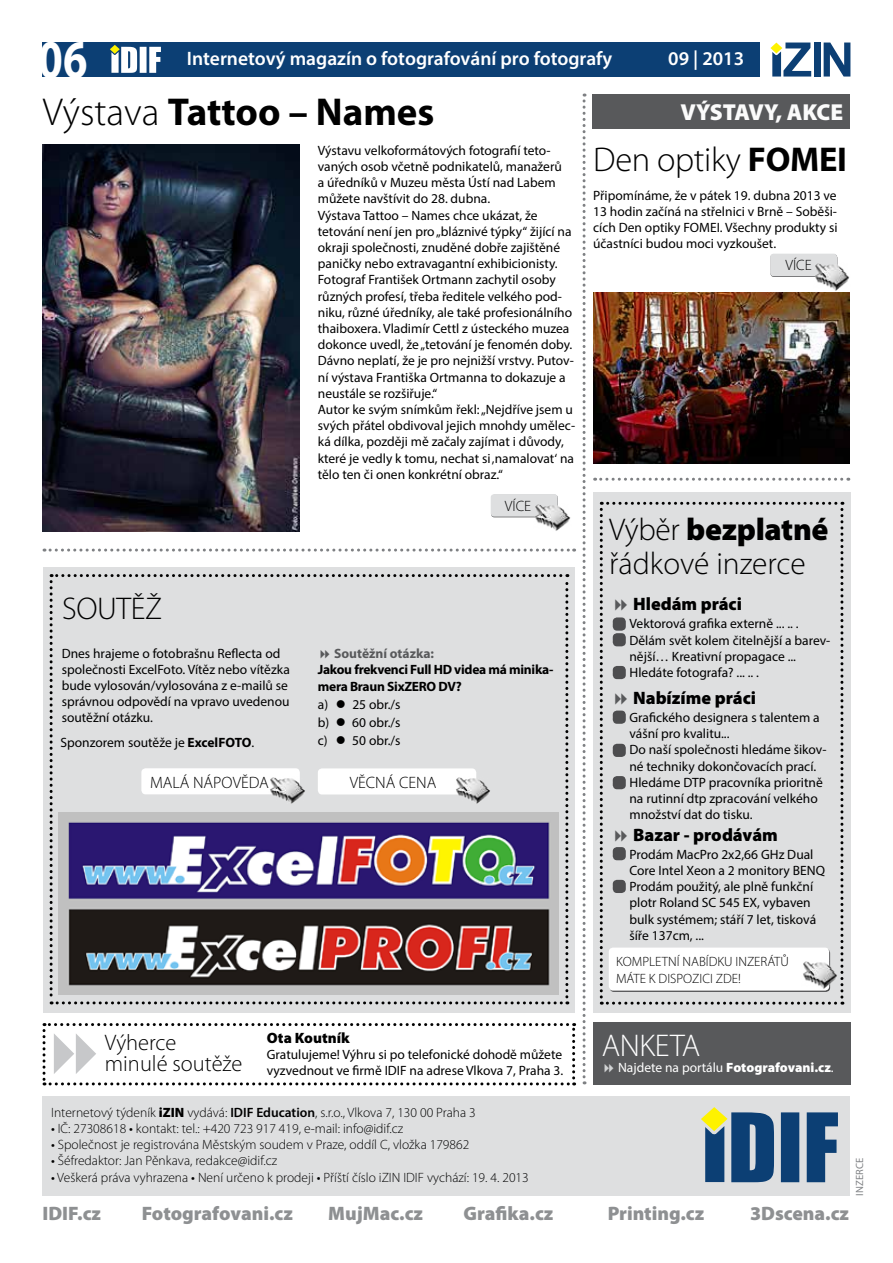
<style>
.page{position:relative;width:893px;height:1263px;background:#fff}
.page>*{position:absolute;margin:0;border:0;box-sizing:border-box;transform-origin:0 0}
.t1{font:700 54.9px "Myriad Pro";color:#fff;scale:.8 1}
.t2{font:700 39px "Myriad Pro";color:#000}
.t3{font:300 34.5px "Myriad Pro";letter-spacing:-.01em;color:#000}
.t4{font:300 31.5px/34.5px "Myriad Pro";letter-spacing:-.005em;color:#000}
.t5{font:300 31.5px "Myriad Pro";letter-spacing:-.01em;color:#fff}
.t6{font:900 23.1px "Myriad Pro";color:#fbfbfb}
.t7{font:300 22.5px/21px "Myriad Pro";color:#000}
.t8{font:900 19.5px "Myriad Pro";color:#8e9092}
.t9{font:600 19.5px "Myriad Pro";color:#fff}
.t10{font:900 18px "Myriad Pro";color:#000}
.t11{font:300 16.5px "Myriad Pro";color:#000}
.t12{font:900 15px "Myriad Pro";color:#000}
.t13{font:300 15px "Myriad Pro";color:#000}
.t14{font:13.5px/16.2px "Myriad Pro";color:#000}
.t15{font:300 13.5px/16.2px "Myriad Pro";color:#000}
.t16{font:700 13.5px/16.2px "Myriad Pro";letter-spacing:-.02em;color:#000}
.t17{font:13.5px "Myriad Pro";color:#fff}
.t18{font:700 13.5px "Myriad Pro";color:#58595b}
.t19{font:10.5px "Myriad Pro";color:#808285}
.s1{font-weight:300}
.s2{font-weight:700}
.s3{font-weight:900}
.s4{font-weight:600}
.s5{font-weight:400}
.s6{color:#fff}
</style>
<div class="page">
<div style="left:43px;top:567px;width:532px;height:445px;background:#dedfe0"></div>
<div style="left:43px;top:1096px;width:807px;height:99px;background:#dedfe0"></div>
<svg style="left:701px;top:1107px;width:137px;height:75px"></svg>
<div style="left:43px;top:43px;width:717px;height:34px;background:#0c3f74"></div>
<svg style="left:110px;top:45px;width:51px;height:28px"></svg>
<div style="left:814px;top:43px;width:6px;height:34px;background:#0c3f74"></div>
<svg style="left:824px;top:43px;width:26px;height:34px"></svg>
<svg style="left:770px;top:43px;width:41px;height:34px"></svg>
<div style="left:593px;top:1023px;width:257px;height:62px;background:#58595b"></div>
<div style="left:593px;top:492px;width:257px;height:520px;background:#dedfe0"></div>
<svg style="left:43px;top:1023px;width:532px;height:62px"></svg>
<div style="left:592px;top:95px;width:258px;height:34px;background:#58595b"></div>
<svg style="left:595px;top:478px;width:254px;height:3px"></svg>
<svg style="left:44px;top:549px;width:531px;height:3px"></svg>
<img style="left:43px;top:145px;width:257px;height:387px">
<div style="left:491px;top:494px;width:67px;height:23px;background:#dedfe0;border-radius:3px"></div>
<img style="left:534px;top:503px;width:37px;height:28px">
<img style="left:593px;top:292px;width:257px;height:171px">
<div style="left:770px;top:254px;width:67px;height:23px;background:#a2a3a4;border-radius:3px"></div>
<div style="left:770px;top:254px;width:67px;height:22px;background:#dedfe0;border-radius:3px"></div>
<img style="left:813px;top:263px;width:37px;height:28px">
<svg style="left:583px;top:94px;width:3px;height:990px"></svg>
<svg style="left:600px;top:502px;width:243px;height:503px"></svg>
<svg style="left:50px;top:574px;width:518px;height:430px"></svg>
<h1 class="t1" style="left:39px;top:23px;width:63px">06</h1>
<h3 class="t9" style="left:187px;top:46px;width:427px">Internetový magazín o fotografování pro fotografy</h3>
<h3 class="t9" style="left:668px;top:46px;width:77px">09 | 2013</h3>
<h2 class="t2" style="left:43px;top:86px;width:393px"><span class="s1">Výstava</span> Tattoo – Names</h2>
<h3 class="t6" style="left:680px;top:97px;width:164px">VÝSTAVY, AKCE</h3>
<p class="t14" style="left:318px;top:142px;width:259px">Výstavu velkoformátových fotografií teto&shy;vaných osob včetně podnikatelů, manažerů<br>a úředníků v Muzeu města Ústí nad Labem můžete navštívit do 28. dubna.<br>Výstava Tattoo – Names chce ukázat, že tetování není jen pro „bláznivé týpky“ žijící na okraji společnosti, znuděné dobře zajištěné paničky nebo extravagantní exhibicionisty.<br>Fotograf František Ortmann zachytil osoby různých profesí, třeba ředitele velkého pod&shy;niku, různé úředníky, ale také profesionálního thaiboxera. Vladimír Cettl z ústeckého muzea dokonce uvedl, že „tetování je fenomén doby.<br>Dávno neplatí, že je pro nejnižší vrstvy. Putov&shy;ní výstava Františka Ortmanna to dokazuje a neustále se rozšiřuje.“<br>Autor ke svým snímkům řekl: „Nejdříve jsem u svých přátel obdivoval jejich mnohdy umělec&shy;ká dílka, později mě začaly zajímat i důvody, které je vedly k tomu, nechat si ‚namalovat‘ na tělo ten či onen konkrétní obraz.“</p>
<h3 class="t3" style="left:593px;top:139px;width:255px">Den optiky <span class="s2">FOMEI</span></h3>
<p class="t13" style="left:505px;top:497px;width:28px">VÍCE</p>
<p class="t14" style="left:593px;top:187px;width:246px;text-align:justify">Připomínáme, že v pátek 19. dubna 2013 ve 13 hodin začíná na střelnici v Brně – Soběši&shy;cích Den optiky FOMEI. Všechny produkty si účastníci budou moci vyzkoušet.</p>
<p class="t13" style="left:785px;top:256px;width:28px">VÍCE</p>
<h3 class="t4" style="left:62px;top:591px;width:102px">SOUTĚŽ</h3>
<p class="t14" style="left:62px;top:645px;width:230px">Dnes hrajeme o fotobrašnu Reflecta od společnosti ExcelFoto. Vítěz nebo vítězka bude vylosován/vylosována z e-mailů se správnou odpovědí na vpravo uvedenou soutěžní otázku.</p>
<p class="t18" style="left:334px;top:645px;width:101px">Soutěžní otázka:</p>
<p class="t16" style="left:318px;top:661px;width:237px">Jakou frekvenci Full HD videa má minika&shy;mera Braun SixZERO DV?</p>
<p class="t14" style="left:318px;top:695px;width:84px;line-height:18px">a) ● 25 obr./s b) ● 60 obr./s</p>
<p class="t14" style="left:61px;top:734px;width:195px">Sponzorem soutěže je <span class="s2">ExcelFOTO</span>.</p>
<p class="t14" style="left:318px;top:732px;width:84px">c) ● 50 obr./s</p>
<p class="t11" style="left:150px;top:772px;width:120px">MALÁ NÁPOVĚDA</p>
<p class="t11" style="left:350px;top:772px;width:88px">VĚCNÁ CENA</p>
<h3 class="t7" style="left:105px;top:1032px;width:139px">Výherce minulé soutěže</h3>
<p class="t12" style="left:267px;top:1028px;width:84px">Ota Koutník</p>
<p class="t14" style="left:267px;top:1046px;width:298px">Gratulujeme! Výhru si po telefonické dohodě můžete vyzvednout ve firmě IDIF na adrese Vlkova 7, Praha 3.</p>
<p class="t15" style="left:51px;top:1104px;width:426px">Internetový týdeník <span class="s3">iZIN</span> vydává: <span class="s4">IDIF Education</span>, s.r.o., Vlkova 7, 130 00 Praha 3</p>
<p class="t15" style="left:51px;top:1120px;width:354px"><span class="s5">•</span> IČ: 27308618 <span class="s5">•</span> kontakt: tel.: +420 723 917 419, e-mail: info@idif.cz</p>
<p class="t15" style="left:51px;top:1136px;width:420px"><span class="s5">•</span> Společnost je registrována Městským soudem v Praze, oddíl C, vložka 179862</p>
<p class="t15" style="left:51px;top:1153px;width:228px"><span class="s5">•</span> Šéfredaktor: Jan Pěnkava, redakce@idif.cz</p>
<p class="t15" style="left:51px;top:1169px;width:479px"><span class="s5">•</span> Veškerá práva vyhrazena <span class="s5">•</span> Není určeno k prodeji <span class="s5">•</span> Příští číslo iZIN IDIF vychází: 19. 4. 2013</p>
<h3 class="t4" style="left:609px;top:512px;width:221px">Výběr <span class="s3">bezplatné </span>řádkové inzerce</h3>
<h3 class="t10" style="left:633px;top:592px;width:110px">Hledám práci</h3>
<p class="t14" style="left:611px;top:616px;width:189px"><span class="s6">◆</span> Vektorová grafika externě ... .. .</p>
<p class="t14" style="left:629px;top:632px;width:202px;text-indent:-18px"><span class="s6">◆</span> Dělám svět kolem čitelnější a barev&shy;nější… Kreativní propagace ...</p>
<p class="t14" style="left:611px;top:664px;width:149px"><span class="s6">◆</span> Hledáte fotografa? ... .. .</p>
<h3 class="t10" style="left:633px;top:686px;width:125px">Nabízíme práci</h3>
<p class="t14" style="left:629px;top:709px;width:192px;text-indent:-18px"><span class="s6">◆</span> Grafického designera s talentem a vášní pro kvalitu...</p>
<p class="t14" style="left:611px;top:742px;width:217px;text-align:center"><span class="s6">◆</span> Do naší společnosti hledáme šikov&shy;né techniky dokončovacích prací.</p>
<p class="t14" style="left:629px;top:774px;width:195px;text-indent:-18px"><span class="s6">◆</span> Hledáme DTP pracovníka prioritně na rutinní dtp zpracování velkého množství dat do tisku.</p>
<h3 class="t10" style="left:633px;top:823px;width:146px">Bazar - prodávám</h3>
<p class="t14" style="left:629px;top:846px;width:197px;text-indent:-18px"><span class="s6">◆</span> Prodám MacPro 2x2,66 GHz Dual<br>Core Intel Xeon a 2 monitory BENQ</p>
<p class="t14" style="left:629px;top:878px;width:188px;text-indent:-18px"><span class="s6">◆</span> Prodám použitý, ale plně funkční plotr Roland SC 545 EX, vybaven bulk systémem; stáří 7 let, tisková šíře 137cm, ...</p>
<p class="t15" style="left:616px;top:953px;width:174px">KOMPLETNÍ NABÍDKU INZERÁTŮ<br>MÁTE K DISPOZICI ZDE!</p>
<h3 class="t5" style="left:602px;top:1026px;width:100px">ANKETA</h3>
<p class="t17" style="left:618px;top:1059px;width:217px">Najdete na portálu <span class="s3">Fotografovani.cz</span>.</p>
<p class="t19" style="left:853px;top:1195px;width:39px;rotate:-90deg">INZERCE</p>
<h3 class="t8" style="left:43px;top:1200px;width:60px">IDIF.cz</h3>
<h3 class="t8" style="left:142px;top:1200px;width:153px">Fotografovani.cz</h3>
<h3 class="t8" style="left:328px;top:1200px;width:96px">MujMac.cz</h3>
<h3 class="t8" style="left:464px;top:1200px;width:91px">Grafika.cz</h3>
<h3 class="t8" style="left:608px;top:1200px;width:98px">Printing.cz</h3>
<h3 class="t8" style="left:750px;top:1200px;width:101px">3Dscena.cz</h3>
</div>
